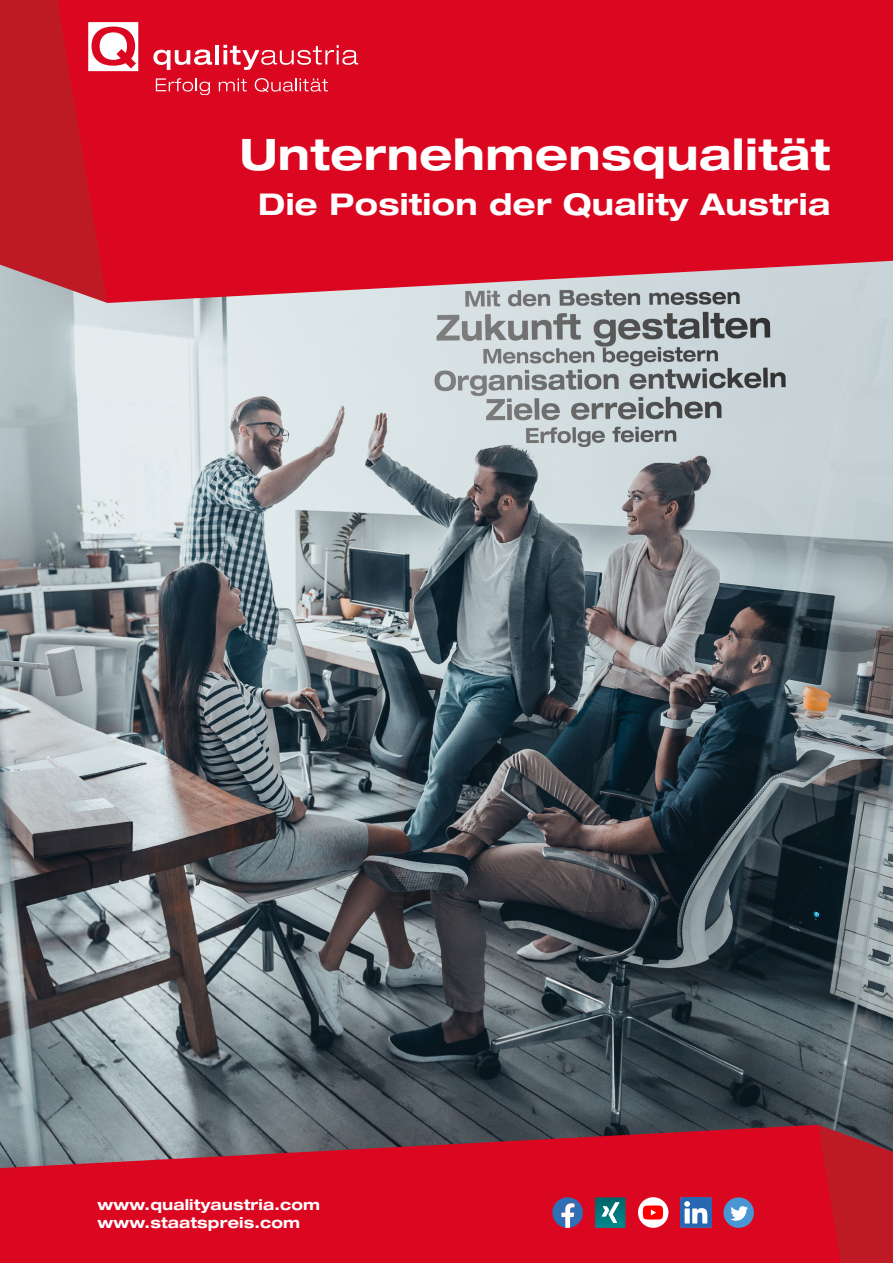
<style>
.page{position:relative;width:893px;height:1263px;background:#fff}
.page>*{position:absolute;margin:0;border:0;box-sizing:border-box;transform-origin:0 0}
.t1{font:700 expanded 43.5px "Helvetica Neue LT Pro";letter-spacing:.01em;color:#fff}
.t2{font:700 expanded 30px "Helvetica Neue LT Pro";letter-spacing:.01em;color:#fff}
.t3{font:700 expanded 15px/18px "Helvetica Neue LT Pro";letter-spacing:.01em;color:#fff}
</style>
<div class="page">
<img style="left:0;top:303px;width:893px;height:822px">
<svg style="left:138px;top:0;width:755px;height:303px;background:#d9152d"></svg>
<svg style="left:153px;top:49px;width:59px;height:21px"></svg>
<hr style="left:215px;top:45px;width:4px;height:19px;background:#fff">
<svg style="left:223px;top:45px;width:135px;height:25px;background:#e23e52"></svg>
<svg style="left:0;top:0;width:138px;height:303px;background:#ca2333"></svg>
<svg style="left:156px;top:78px;width:54px;height:17px"></svg>
<svg style="left:219px;top:78px;width:28px;height:13px"></svg>
<svg style="left:255px;top:78px;width:73px;height:14px"></svg>
<svg style="left:841px;top:1125px;width:52px;height:138px;background:#ae202a"></svg>
<svg style="left:0;top:1125px;width:841px;height:138px;background:#c8182e"></svg>
<div style="left:638px;top:1197px;width:30px;height:31px;background:#fff;border-radius:50%"></div>
<svg style="left:643px;top:1205px;width:20px;height:15px"></svg>
<svg style="left:595px;top:1197px;width:30px;height:31px"></svg>
<svg style="left:552px;top:1197px;width:31px;height:31px"></svg>
<img style="left:681px;top:1197px;width:30px;height:31px">
<div style="left:723px;top:1197px;width:31px;height:31px;background:#4996d2;border-radius:50%"></div>
<svg style="left:730px;top:1206px;width:18px;height:15px"></svg>
<h1 class="t1" style="left:240px;top:126px;width:592px">Unternehmensqualität</h1>
<h2 class="t2" style="left:258px;top:184px;width:573px">Die Position der Quality Austria</h2>
<p class="t3" style="left:97px;top:1195px;width:224px">www.qualityaustria.com www.staatspreis.com</p>
</div>
